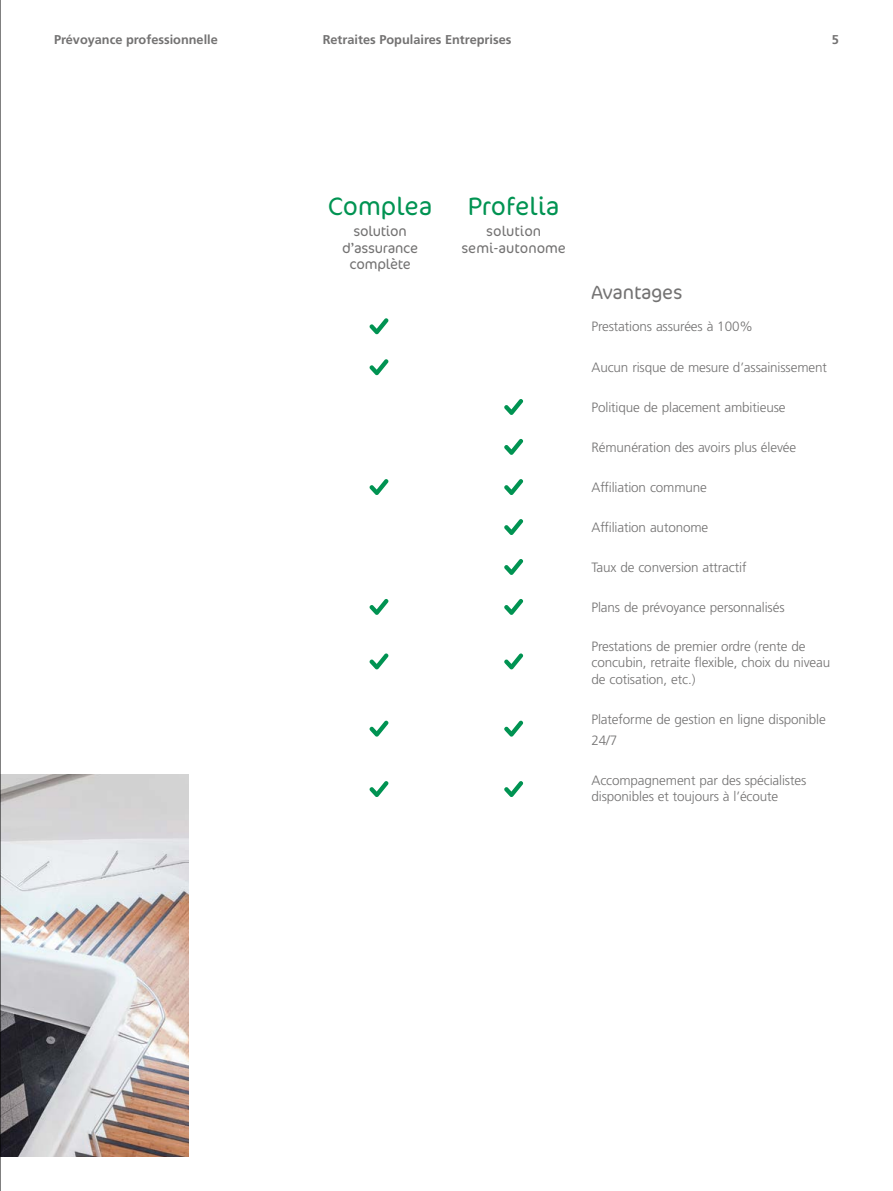
<style>
.page{position:relative;width:893px;height:1191px;background:#fff}
.page>*{position:absolute;margin:0;border:0;box-sizing:border-box;transform-origin:0 0}
.t1{font:300 25.5px "Cocon OT";color:#009352}
.t2{font:300 19.5px "Cocon OT";letter-spacing:-.015em;color:#737272}
.t3{font:300 14.25px/16.5px "Cocon OT";letter-spacing:-.02em;color:#737272;text-align:center}
.t4{font:300 14.25px/16.5px "Cocon OT";color:#737272;text-align:center}
.t5{font:300 13.5px/16.2px "Frutiger LT Std";letter-spacing:-.01em;color:#737272}
.t6{font:700 12.75px "Frutiger LT Std";color:#737272}
</style>
<div class="page">
<svg style="left:370px;top:359px;width:18px;height:16px"></svg>
<svg style="left:504px;top:399px;width:19px;height:16px"></svg>
<svg style="left:504px;top:519px;width:19px;height:16px"></svg>
<svg style="left:504px;top:599px;width:19px;height:16px"></svg>
<svg style="left:370px;top:599px;width:18px;height:16px"></svg>
<svg style="left:504px;top:479px;width:19px;height:16px"></svg>
<svg style="left:504px;top:439px;width:19px;height:16px"></svg>
<svg style="left:504px;top:559px;width:19px;height:16px"></svg>
<svg style="left:504px;top:653px;width:19px;height:16px"></svg>
<svg style="left:504px;top:720px;width:19px;height:16px"></svg>
<svg style="left:504px;top:781px;width:19px;height:16px"></svg>
<svg style="left:370px;top:479px;width:18px;height:16px"></svg>
<svg style="left:370px;top:653px;width:18px;height:16px"></svg>
<svg style="left:370px;top:720px;width:18px;height:16px"></svg>
<svg style="left:370px;top:781px;width:18px;height:16px"></svg>
<svg style="left:370px;top:318px;width:18px;height:16px"></svg>
<img style="left:1px;top:774px;width:187px;height:383px">
<hr style="left:0;top:0;width:1px;height:1191px;background:#000">
<p class="t6" style="left:54px;top:32px;width:165px">Prévoyance professionnelle</p>
<p class="t6" style="left:323px;top:32px;width:190px">Retraites Populaires Entreprises</p>
<p class="t6" style="left:832px;top:32px;width:9px">5</p>
<h1 class="t1" style="left:328px;top:192px;width:106px">Complea</h1>
<p class="t3" style="left:342px;top:223px;width:78px">solution d’assurance complète</p>
<h1 class="t1" style="left:468px;top:192px;width:93px">Profelia</h1>
<p class="t4" style="left:461px;top:223px;width:106px">solution semi-autonome</p>
<h2 class="t2" style="left:591px;top:281px;width:93px">Avantages</h2>
<p class="t5" style="left:591px;top:319px;width:163px">Prestations assurées à 100%</p>
<p class="t5" style="left:591px;top:359px;width:237px">Aucun risque de mesure d’assainissement</p>
<p class="t5" style="left:591px;top:399px;width:196px">Politique de placement ambitieuse</p>
<p class="t5" style="left:591px;top:439px;width:206px">Rémunération des avoirs plus élevée</p>
<p class="t5" style="left:591px;top:479px;width:117px">Affiliation commune</p>
<p class="t5" style="left:591px;top:519px;width:118px">Affiliation autonome</p>
<p class="t5" style="left:591px;top:560px;width:156px">Taux de conversion attractif</p>
<p class="t5" style="left:591px;top:600px;width:195px">Plans de prévoyance personnalisés</p>
<p class="t5" style="left:591px;top:638px;width:240px">Prestations de premier ordre (rente de concubin, retraite flexible, choix du niveau de cotisation, etc.)</p>
<p class="t5" style="left:591px;top:708px;width:236px;line-height:21px">Plateforme de gestion en ligne disponible<br>24/7</p>
<p class="t5" style="left:591px;top:772px;width:216px">Accompagnement par des spécialistes disponibles et toujours à l’écoute</p>
</div>
